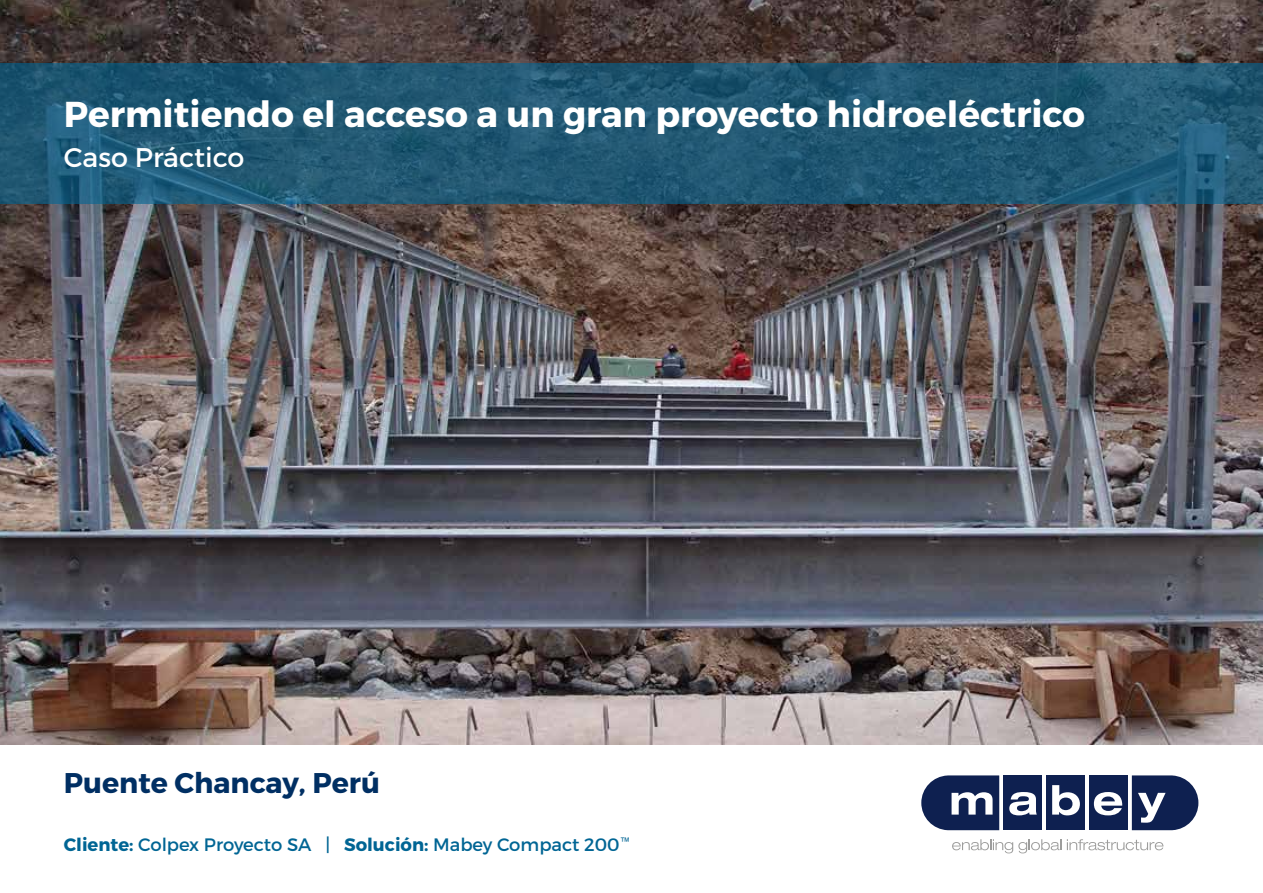
<style>
.page{position:relative;width:1263px;height:893px;background:#fff}
.page>*{position:absolute;margin:0;border:0;box-sizing:border-box;transform-origin:0 0}
.t1{font:700 36px "Montserrat";color:#fff}
.t2{font:700 28.5px "Montserrat";color:#002f63}
.t3{font:27px "Montserrat";color:#fff}
.t4{font:18px "Montserrat";color:#006594}
.s1{font-weight:700}
</style>
<div class="page">
<img style="left:0;top:0;width:1263px;height:744px">
<svg style="left:0;top:64px;width:1263px;height:140px;background:#205873"></svg>
<div style="left:1089px;top:775px;width:38px;height:55px;background:#0e2050"></div>
<div style="left:1046px;top:775px;width:39px;height:55px;background:#0e2050"></div>
<div style="left:1003px;top:775px;width:39px;height:55px;background:#0e2050"></div>
<svg style="left:921px;top:775px;width:78px;height:55px"></svg>
<svg style="left:1009px;top:792px;width:28px;height:23px"></svg>
<svg style="left:1052px;top:785px;width:28px;height:30px"></svg>
<svg style="left:1094px;top:792px;width:28px;height:23px"></svg>
<svg style="left:1132px;top:775px;width:66px;height:55px"></svg>
<svg style="left:952px;top:839px;width:109px;height:14px"></svg>
<svg style="left:1067px;top:839px;width:96px;height:11px"></svg>
<h1 class="t1" style="left:64px;top:92px;width:1023px">Permitiendo el acceso a un gran proyecto hidroeléctrico</h1>
<h3 class="t3" style="left:64px;top:141px;width:182px">Caso Práctico</h3>
<h2 class="t2" style="left:64px;top:765px;width:318px">Puente Chancay, Perú</h2>
<p class="t4" style="left:64px;top:833px;width:568px"><span class="s1">Cliente:</span> Colpex Proyecto SA | <span class="s1">Solución:</span> Mabey Compact 200<sup>™</sup></p>
</div>
